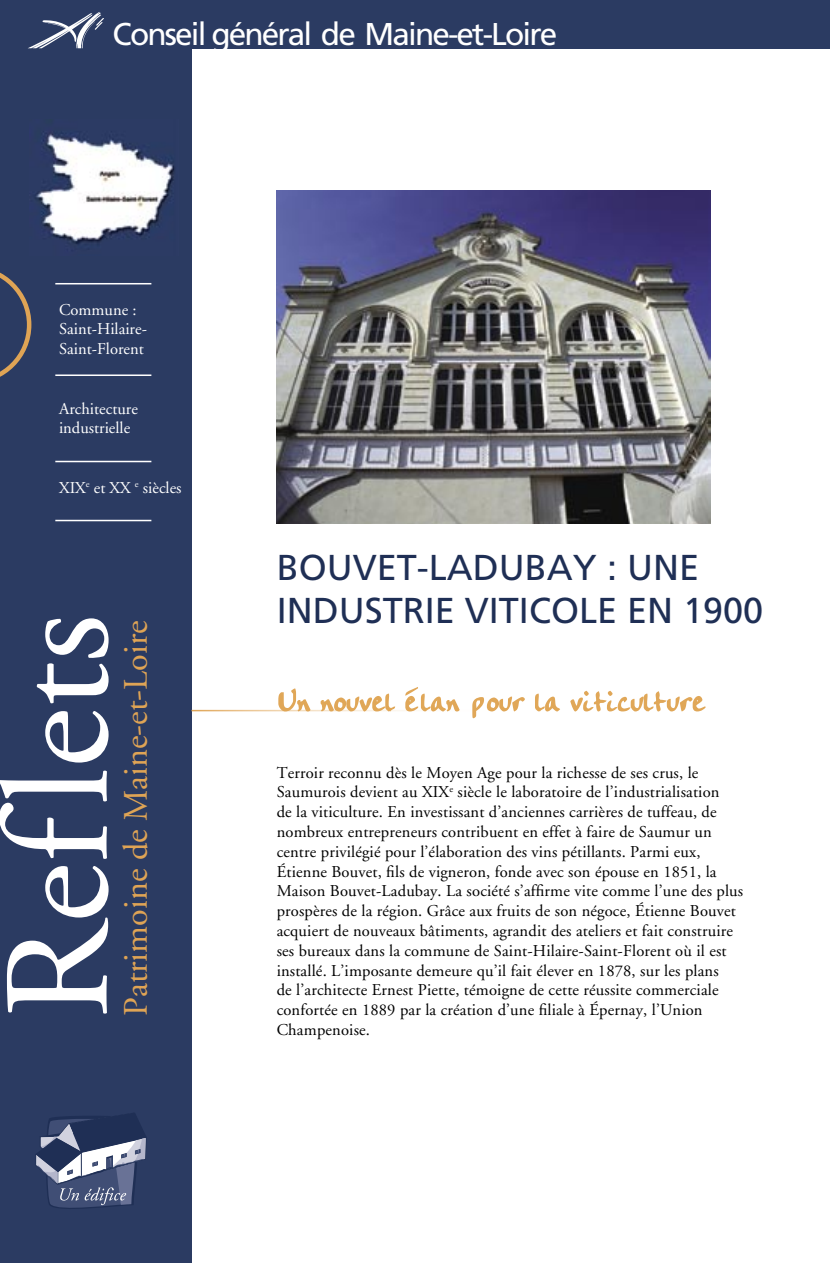
<style>
.page{position:relative;width:830px;height:1263px;background:#fff}
.page>*{position:absolute;margin:0;border:0;box-sizing:border-box;transform-origin:0 0}
.t1{font:150px "Adobe Garamond";color:#fff}
.Style_de_paragraphe_1{font:36px/43.2px "Frutiger";color:#1f2f55}
.Titre{font:34.2px "Adobe Garamond";color:#dfa455}
.t2{font:31.5px "Frutiger";letter-spacing:-.06em;color:#fff}
.t3{font:16.5px/19.8px "Adobe Garamond";letter-spacing:.01em;color:#000}
.Style_de_paragraphe_1-2{font:16.5px/19.8px "Adobe Garamond";color:#fff}
</style>
<div class="page">
<div style="left:0;top:0;width:191px;height:1263px;background:#2b3b62"></div>
<div style="left:0;top:0;width:829px;height:48px;background:#2b3b62"></div>
<svg style="left:28px;top:12px;width:76px;height:36px"></svg>
<svg style="left:0;top:272px;width:31px;height:105px"></svg>
<img style="left:35px;top:133px;width:140px;height:111px">
<hr style="left:55px;top:283px;width:96px;height:1px;background:#fff">
<hr style="left:55px;top:375px;width:96px;height:1px;background:#fff">
<hr style="left:55px;top:461px;width:96px;height:1px;background:#fff">
<hr style="left:55px;top:520px;width:96px;height:1px;background:#fff">
<img style="left:276px;top:190px;width:434px;height:334px">
<svg style="left:36px;top:1113px;width:111px;height:96px"></svg>
<svg style="left:278px;top:687px;width:427px;height:31px"></svg>
<h3 class="t2" style="left:113px;top:16px;width:446px">Conseil général de Maine-et-Loire</h3>
<p class="Style_de_paragraphe_1-2" style="left:59px;top:300px;width:79px">Commune :</p>
<p class="Style_de_paragraphe_1-2" style="left:59px;top:320px;width:89px">Saint-Hilaire-<br>Saint-Florent</p>
<p class="Style_de_paragraphe_1-2" style="left:59px;top:399px;width:80px">Architecture</p>
<p class="Style_de_paragraphe_1-2" style="left:59px;top:419px;width:73px">industrielle</p>
<p class="Style_de_paragraphe_1-2" style="left:59px;top:478px;width:124px">XIX<sup>e</sup> et XX <sup>e</sup> siècles</p>
<h1 class="t1" style="left:-21px;top:1019px;width:407px;rotate:-90deg">Reflets</h1>
<p class="Titre" style="left:118px;top:1016px;width:397px;rotate:-90deg">Patrimoine de Maine-et-Loire</p>
<p class="Style_de_paragraphe_1" style="left:276px;top:545px;width:488px">BOUVET-LADUBAY : UNE<br>INDUSTRIE VITICOLE EN 1900</p>
<p class="t3" style="left:276px;top:763px;width:468px">Terroir reconnu dès le Moyen Age pour la richesse de ses crus, le Saumurois devient au XIX<sup>e</sup> siècle le laboratoire de l’industrialisation<br>de la viticulture. En investissant d’anciennes carrières de tuffeau, de nombreux entrepreneurs contribuent en effet à faire de Saumur un centre privilégié pour l’élaboration des vins pétillants. Parmi eux, Étienne Bouvet, fils de vigneron, fonde avec son épouse en 1851, la Maison Bouvet-Ladubay. La société s’affirme vite comme l’une des plus prospères de la région. Grâce aux fruits de son négoce, Étienne Bouvet acquiert de nouveaux bâtiments, agrandit des ateliers et fait construire ses bureaux dans la commune de Saint-Hilaire-Saint-Florent où il est installé. L’imposante demeure qu’il fait élever en 1878, sur les plans<br>de l’architecte Ernest Piette, témoigne de cette réussite commerciale confortée en 1889 par la création d’une filiale à Épernay, l’Union Champenoise.</p>
</div>
